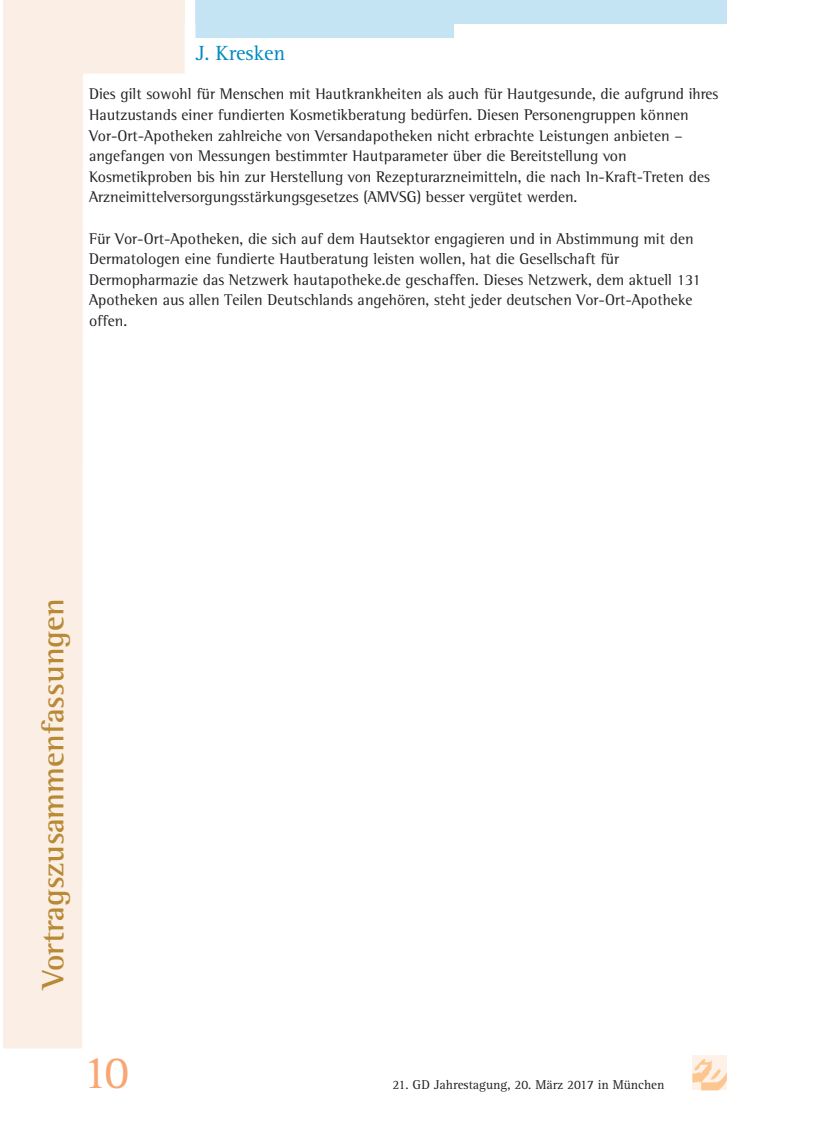
<style>
.page{position:relative;width:815px;height:1134px;background:#fff}
.page>*{position:absolute;margin:0;border:0;box-sizing:border-box;transform-origin:0 0}
.t1{font:47.62px "Agfa Rotis Serif";color:#f8a674}
.t2{font:700 31.75px "Agfa Rotis Semi Serif";color:#b88a36}
.t3{font:21.12px "Agfa Rotis Serif";color:#008bc0}
.t4{font:15.88px/20.6px "Agfa Rotis Semi Serif";color:#231f20}
.t5{font:13.25px "Agfa Rotis Serif";color:#231f20}
</style>
<div class="page">
<div style="left:692px;top:1056px;width:35px;height:34px;background:#fef1e7"></div>
<svg style="left:692px;top:1059px;width:35px;height:31px"></svg>
<svg style="left:4px;top:0;width:181px;height:1049px"></svg>
<div style="left:4px;top:0;width:180px;height:26px;background:#fbeee4"></div>
<svg style="left:195px;top:0;width:532px;height:38px"></svg>
<h3 class="t3" style="left:195px;top:46px;width:91px">J. Kresken</h3>
<p class="t4" style="left:89px;top:85px;width:631px">Dies gilt sowohl für Menschen mit Hautkrankheiten als auch für Hautgesunde, die aufgrund ihres Hautzustands einer fundierten Kosmetikberatung bedürfen. Diesen Personengruppen können Vor-Ort-Apotheken zahlreiche von Versandapotheken nicht erbrachte Leistungen anbieten – angefangen von Messungen bestimmter Hautparameter über die Bereitstellung von Kosmetikproben bis hin zur Herstellung von Rezepturarzneimitteln, die nach In-Kraft-Treten des Arzneimittelversorgungsstärkungsgesetzes (AMVSG) besser vergütet werden.</p>
<p class="t4" style="left:89px;top:229px;width:613px">Für Vor-Ort-Apotheken, die sich auf dem Hautsektor engagieren und in Abstimmung mit den Dermatologen eine fundierte Hautberatung leisten wollen, hat die Gesellschaft für Dermopharmazie das Netzwerk hautapotheke.de geschaffen. Dieses Netzwerk, dem aktuell 131<br>Apotheken aus allen Teilen Deutschlands angehören, steht jeder deutschen Vor-Ort-Apotheke offen.</p>
<h2 class="t2" style="left:41px;top:989px;width:393px;rotate:-90deg">Vortragszusammenfassungen</h2>
<h1 class="t1" style="left:83px;top:1055px;width:48px">10</h1>
<p class="t5" style="left:392px;top:1080px;width:273px">21. GD Jahrestagung, 20. März 2017 in München</p>
</div>
